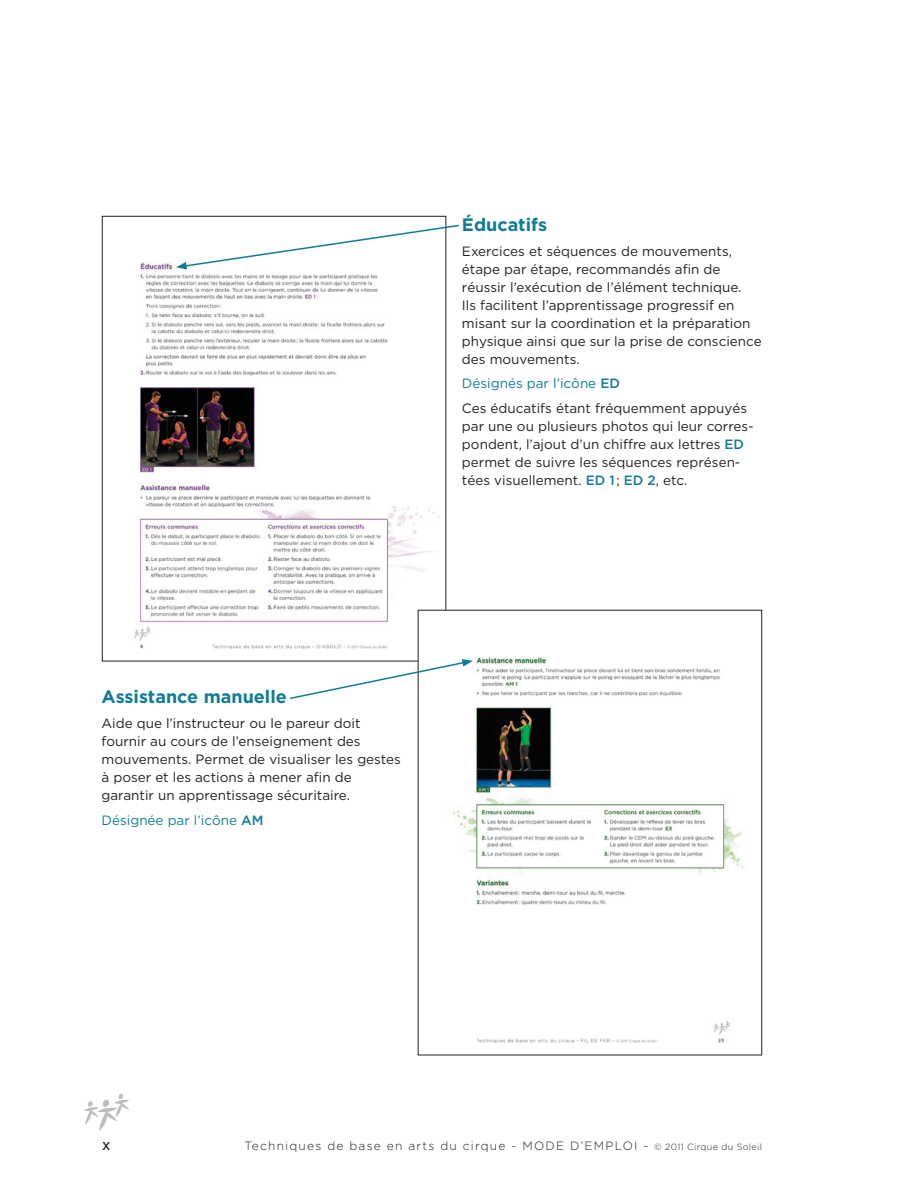
<style>
.page{position:relative;width:918px;height:1188px;background:#fff}
.page>*{position:absolute;margin:0;border:0;box-sizing:border-box;transform-origin:0 0}
.t1{font:700 18px "Gotham";color:#107c96}
.t2{font:13.5px/18px "Gotham";color:#231f20}
.t3{font:13.5px "Gotham";color:#107c96}
.t4{font:300 12px "Gotham";letter-spacing:.1em;color:#231f20}
.t5{font:500 11.4px "Gotham";color:#231f20}
.s1{color:#107c96}
.s2{font-weight:500;color:#107c96}
.s3{font-weight:500}
.s4{font-size:9px}
</style>
<div class="page">
<svg style="left:84px;top:1093px;width:45px;height:38px"></svg>
<img style="left:134px;top:262px;width:310px;height:397px">
<img style="left:420px;top:612px;width:324px;height:431px">
<svg style="left:176px;top:224px;width:283px;height:46px"></svg>
<svg style="left:288px;top:659px;width:185px;height:41px"></svg>
<h1 class="t1" style="left:462px;top:214px;width:87px">Éducatifs</h1>
<p class="t2" style="left:462px;top:242px;width:301px">Exercices et séquences de mouvements, étape par étape, recommandés afin de réussir l’exécution de l’élément technique.<br>I ls facilitent l’apprentissage progressif en misant sur la coordination et la préparation physique ainsi que sur la prise de conscience des mouvements.</p>
<p class="t2" style="left:462px;top:371px;width:287px;line-height:24.8px"><span class="s1">Désignés par l’icône</span> <span class="s2">ED<br></span>Ces éducatifs étant fréquemment appuyés</p>
<p class="t2" style="left:462px;top:417px;width:292px">par une ou plusieurs photos qui leur corres&shy;pondent, l’ajout d’un chiffre aux lettres <span class="s2">ED </span>permet de suivre les séquences représen&shy;tées visuellement. <span class="s2">ED 1</span>; <span class="s2">ED 2</span>, etc.</p>
<h1 class="t1" style="left:102px;top:686px;width:187px">Assistance manuelle</h1>
<p class="t2" style="left:102px;top:714px;width:301px">Aide que l’instructeur ou le pareur doit fournir au cours de l’enseignement des mouvements. Permet de visualiser les gestes à poser et les actions à mener afin de garantir un apprentissage sécuritaire.</p>
<p class="t3" style="left:102px;top:812px;width:164px">Désignée par l’icône <span class="s3">AM</span></p>
<p class="t5" style="left:102px;top:1139px;width:10px">X</p>
<p class="t4" style="left:245px;top:1140px;width:519px">Techniques de base en arts du cirque - MODE D’EMPLOI - <span class="s4">© 2011 Cirque du Soleil</span></p>
</div>
